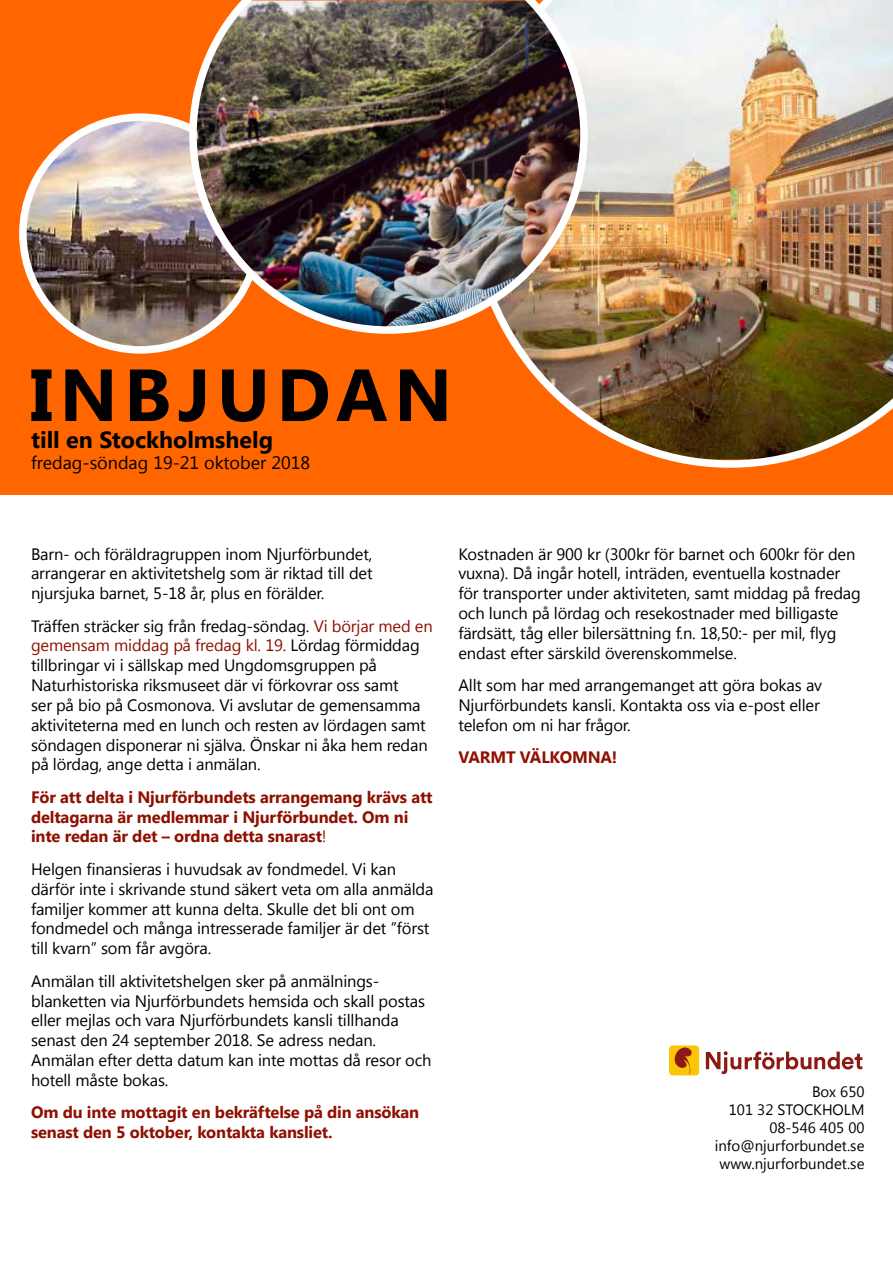
<style>
.page{position:relative;width:893px;height:1263px;background:#fff}
.page>*{position:absolute;margin:0;border:0;box-sizing:border-box;transform-origin:0 0}
.t1{font:700 73.5px "Segoe UI";letter-spacing:.09em;color:#000}
.t2{font:700 23.25px "Segoe UI";color:#000}
.t3{font:18px "Segoe UI";color:#000}
.t4{font:16.5px/19.8px "Segoe UI";letter-spacing:-.01em;color:#000}
.t5{font:700 16.5px/19.8px "Segoe UI";letter-spacing:-.01em;color:#8f1001}
.t6{font:15px/18px "Segoe UI";color:#000;text-align:right}
.s1{color:#8f1001}
.s2{font-weight:400}
</style>
<div class="page">
<div style="left:0;top:0;width:893px;height:495px;background:#f60"></div>
<svg style="left:706px;top:1051px;width:156px;height:23px"></svg>
<div style="left:669px;top:1045px;width:30px;height:30px;background:#fac607;border-radius:4px"></div>
<svg style="left:674px;top:1047px;width:18px;height:28px"></svg>
<img style="left:505px;top:0;width:388px;height:468px">
<img style="left:23px;top:117px;width:184px;height:233px">
<div style="left:19px;top:113px;width:243px;height:241px;border:8px solid #fff;border-radius:50%"></div>
<img style="left:189px;top:0;width:399px;height:334px">
<h1 class="t1" style="left:30px;top:342px;width:424px">INBJUDAN</h1>
<h2 class="t2" style="left:31px;top:423px;width:244px">till en Stockholmshelg</h2>
<p class="t3" style="left:31px;top:451px;width:281px">fredag-söndag 19-21 oktober 2018</p>
<p class="t4" style="left:31px;top:543px;width:343px;text-align:justify">Barn- och föräldragruppen inom Njurförbundet, arrangerar en aktivitetshelg som är riktad till det njursjuka barnet, 5-18 år, plus en förälder.</p>
<p class="t4" style="left:31px;top:615px;width:403px">Träffen sträcker sig från fredag-söndag. <span class="s1">Vi börjar med en gemensam middag på fredag kl. 19.</span> Lördag förmiddag tillbringar vi i sällskap med Ungdomsgruppen på Naturhistoriska riksmuseet där vi förkovrar oss samt<br>ser på bio på Cosmonova. Vi avslutar de gemensamma aktiviteterna med en lunch och resten av lördagen samt söndagen disponerar ni själva. Önskar ni åka hem redan på lördag, ange detta i anmälan.</p>
<p class="t5" style="left:31px;top:786px;width:403px">För att delta i Njurförbundets arrangemang krävs att deltagarna är medlemmar i Njurförbundet. Om ni inte redan är det – ordna detta snarast<span class="s2">!</span></p>
<p class="t4" style="left:31px;top:858px;width:404px">Helgen finansieras i huvudsak av fondmedel. Vi kan därför inte i skrivande stund säkert veta om alla anmälda familjer kommer att kunna delta. Skulle det bli ont om fondmedel och många intresserade familjer är det ”först till kvarn” som får avgöra.</p>
<p class="t4" style="left:31px;top:970px;width:402px">Anmälan till aktivitetshelgen sker på anmälnings&shy;blanketten via Njurförbundets hemsida och skall postas eller mejlas och vara Njurförbundets kansli tillhanda senast den 24 september 2018. Se adress nedan.<br>Anmälan efter detta datum kan inte mottas då resor och hotell måste bokas.</p>
<p class="t5" style="left:31px;top:1102px;width:390px">Om du inte mottagit en bekräftelse på din ansökan senast den 5 oktober, kontakta kansliet.</p>
<p class="t4" style="left:458px;top:543px;width:404px">Kostnaden är 900 kr (300kr för barnet och 600kr för den vuxna). Då ingår hotell, inträden, eventuella kostnader för transporter under aktiviteten, samt middag på fredag och lunch på lördag och resekostnader med billigaste färdsätt, tåg eller bilersättning f.n. 18,50:- per mil, flyg endast efter särskild överenskommelse.</p>
<p class="t4" style="left:458px;top:675px;width:365px">Allt som har med arrangemanget att göra bokas av<br>Njurförbundets kansli. Kontakta oss via e-post eller telefon om ni har frågor.</p>
<p class="t5" style="left:458px;top:747px;width:160px">VARMT VÄLKOMNA!</p>
<p class="t6" style="left:715px;top:1082px;width:151px">Box 650<br>101 32 STOCKHOLM<br>08-546 405 00 info@njurforbundet.se www.njurforbundet.se</p>
</div>
